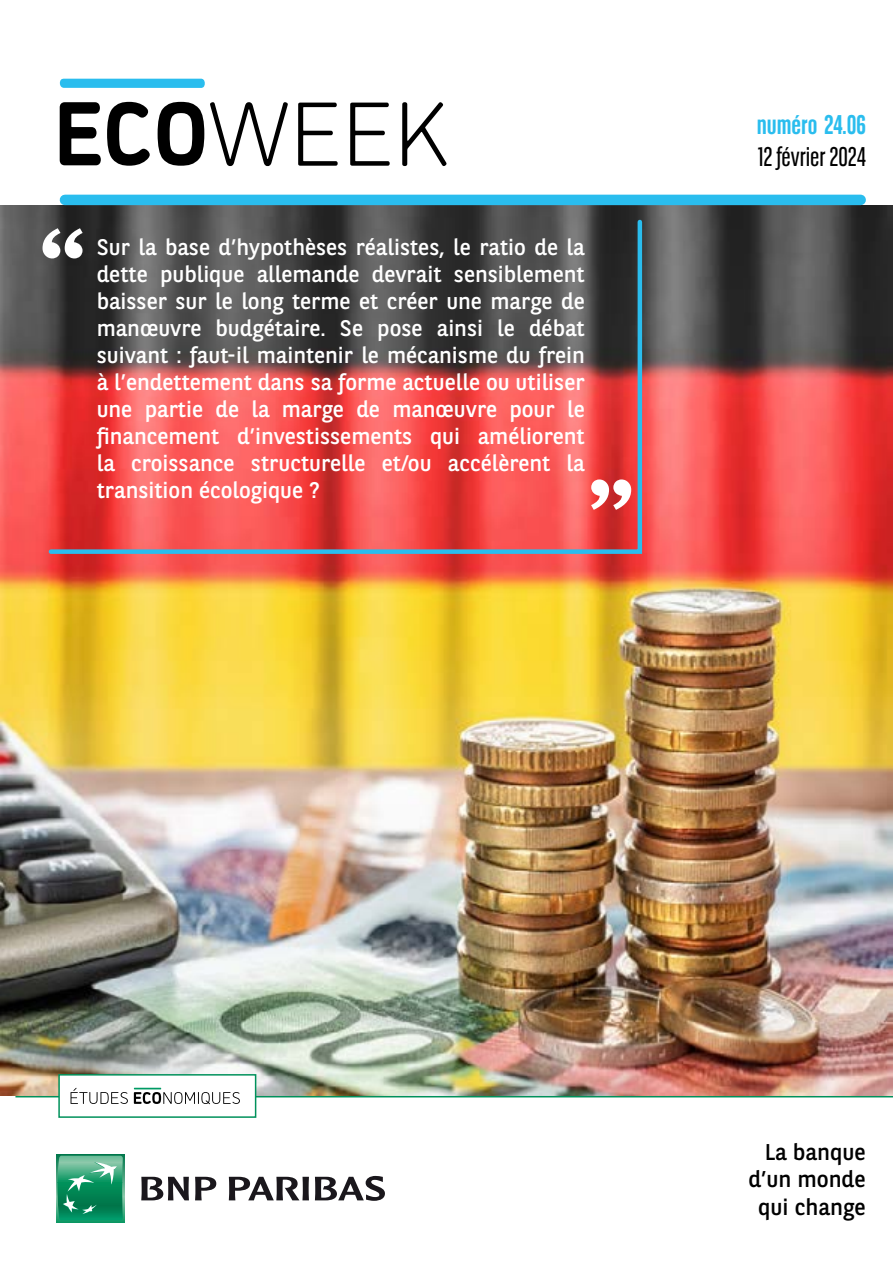
<style>
.page{position:relative;width:893px;height:1263px;background:#fff}
.page>*{position:absolute;margin:0;border:0;box-sizing:border-box;transform-origin:0 0}
.t1{font:27px "BNPP Sans Condensed";color:#000}
.t2{font:700 27px "BNPP Sans Condensed";color:#2abdee}
.t3{font:22.8px/27.3px "BNPP Sans";color:#000;text-align:right}
.t4{font:22.5px/27px "BNPP Sans";color:#fff;text-align:justify}
</style>
<div class="page">
<img style="left:0;top:205px;width:893px;height:891px">
<hr style="left:15px;top:1096px;width:878px;height:1px;background:#00915b">
<div style="left:56px;top:1154px;width:68px;height:68px;background:#119263"></div>
<svg style="left:57px;top:1156px;width:66px;height:64px;background:#35a178"></svg>
<svg style="left:141px;top:1177px;width:48px;height:23px"></svg>
<svg style="left:195px;top:1177px;width:21px;height:23px"></svg>
<svg style="left:229px;top:1177px;width:80px;height:23px"></svg>
<svg style="left:315px;top:1176px;width:70px;height:25px"></svg>
<div style="left:58px;top:1074px;width:198px;height:44px;background:#fff;border:2px solid #00915b"></div>
<svg style="left:71px;top:1088px;width:57px;height:16px"></svg>
<svg style="left:134px;top:1088px;width:106px;height:16px"></svg>
<div style="left:65px;top:195px;width:796px;height:10px;background:#2abdee"></div>
<svg style="left:60px;top:102px;width:41px;height:63px"></svg>
<svg style="left:107px;top:102px;width:43px;height:64px"></svg>
<svg style="left:158px;top:102px;width:46px;height:64px"></svg>
<svg style="left:59px;top:79px;width:146px;height:9px"></svg>
<svg style="left:210px;top:102px;width:78px;height:64px"></svg>
<svg style="left:298px;top:103px;width:40px;height:63px"></svg>
<svg style="left:350px;top:103px;width:40px;height:63px"></svg>
<svg style="left:402px;top:102px;width:44px;height:64px"></svg>
<svg style="left:43px;top:228px;width:3px;height:30px"></svg>
<svg style="left:46px;top:217px;width:598px;height:339px;background:#a24e4f"></svg>
<svg style="left:591px;top:479px;width:40px;height:31px"></svg>
<p class="t4" style="left:97px;top:233px;width:490px">Sur la base d’hypothèses réalistes, le ratio de la dette publique allemande devrait sensiblement baisser sur le long terme et créer une marge de manœuvre budgétaire. Se pose ainsi le débat suivant : faut-il maintenir le mécanisme du frein à l’endettement dans sa forme actuelle ou utiliser une partie de la marge de manœuvre pour le financement d’investissements qui améliorent la croissance structurelle et/ou accélèrent la transition écologique ?</p>
<p class="t2" style="left:757px;top:109px;width:111px">numéro 24.06</p>
<p class="t1" style="left:758px;top:140px;width:110px">12 février 2024</p>
<p class="t3" style="left:748px;top:1137px;width:119px">La banque d’un monde qui change</p>
</div>
